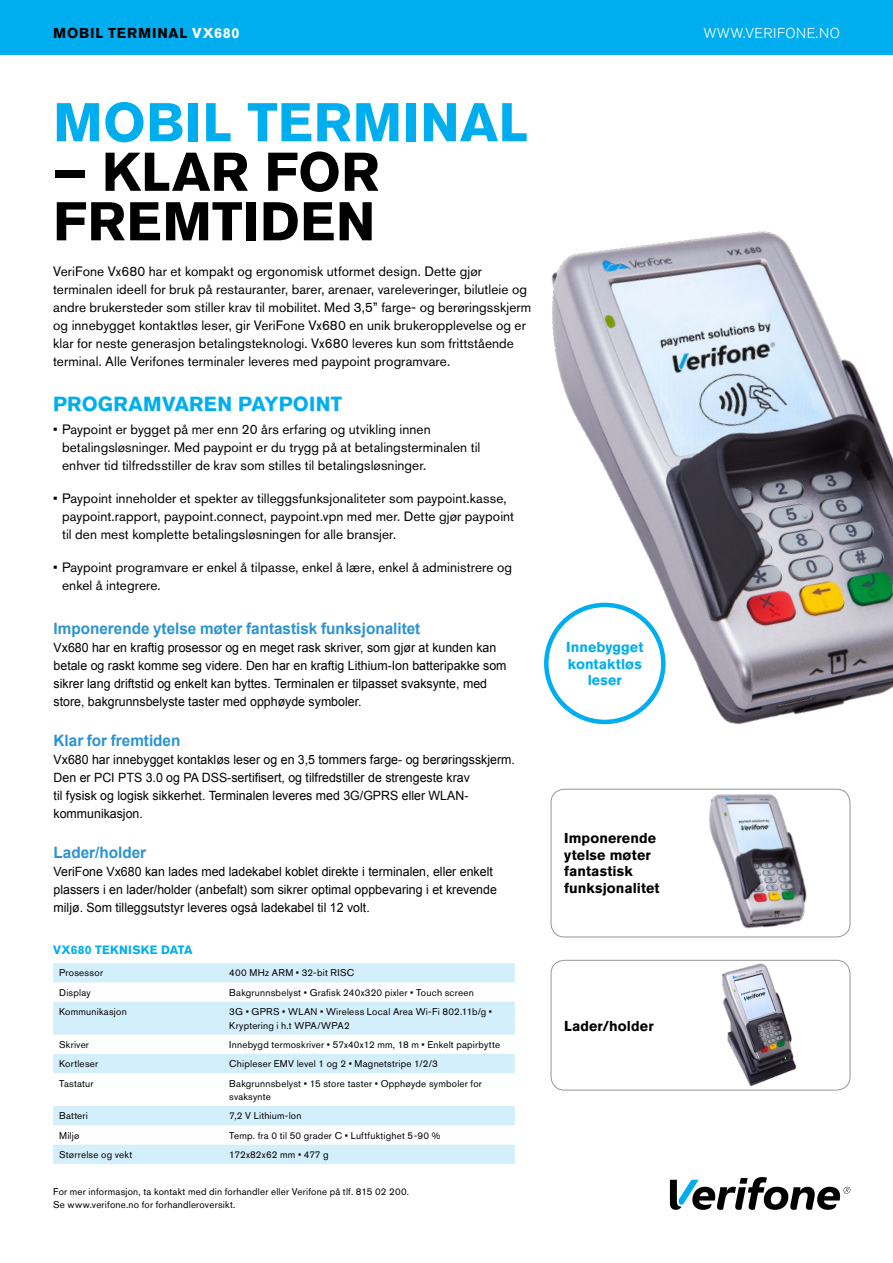
<style>
.page{position:relative;width:893px;height:1263px;background:#fff}
.page>*{position:absolute;margin:0;border:0;box-sizing:border-box;transform-origin:0 0}
.t1{font:700 54px/49.5px "Akzidenz Grotesk Std";letter-spacing:.01em;color:#000}
.t2{font:700 54px "Akzidenz Grotesk Std";letter-spacing:.01em;color:#00aeef}
.t3{font:700 20.25px "Akzidenz Grotesk Std";letter-spacing:.01em;color:#00aeef}
.t4{font:700 15.75px "Arial";color:#2b93d1}
.t5{font:700 14.25px/16.5px "Akzidenz Grotesk Std";letter-spacing:.01em;color:#000}
.t6{font:700 14.25px/16.5px "Akzidenz Grotesk Std";letter-spacing:.01em;color:#00aeef;text-align:center}
.t7{font:700 14.25px "Akzidenz Grotesk Std";letter-spacing:.06em;color:#000}
.t8{font:300 14.25px "Akzidenz Grotesk Std";letter-spacing:.035em;color:#fff}
.t9{font:13.5px/18px "Akzidenz Grotesk Std";letter-spacing:.005em;color:#000}
.t10{font:12.75px/18px "Arial";color:#000}
.t11{font:700 12px "Akzidenz Grotesk Std";letter-spacing:.025em;color:#00aeef}
.t12{font:9.75px/13.5px "Akzidenz Grotesk Std";letter-spacing:.025em;color:#000}
.s1{color:#fff}
</style>
<div class="page">
<div style="left:53px;top:963px;width:462px;height:19px;background:#d4effc"></div>
<svg style="left:53px;top:1002px;width:462px;height:162px;fill:#d4effc"></svg>
<div style="left:0;top:0;width:893px;height:54px;background:#00aeef"></div>
<img style="left:544px;top:231px;width:349px;height:494px">
<div style="left:546px;top:605px;width:117px;height:117px;background:#fff;border-radius:50%"></div>
<div style="left:544px;top:603px;width:122px;height:121px;border:4px solid #00aeef;border-radius:50%"></div>
<img style="left:709px;top:789px;width:141px;height:148px">
<div style="left:551px;top:789px;width:299px;height:148px;border:1px solid #939598;border-radius:14px"></div>
<img style="left:722px;top:963px;width:75px;height:124px">
<div style="left:551px;top:960px;width:299px;height:130px;border:1px solid #939598;border-radius:14px"></div>
<svg style="left:670px;top:1177px;width:180px;height:33px"></svg>
<p class="t7" style="left:53px;top:24px;width:188px">MOBIL TERMINAL <span class="s1">VX680</span></p>
<p class="t8" style="left:704px;top:25px;width:138px">WWW.VERIFONE.NO</p>
<h1 class="t2" style="left:53px;top:91px;width:476px">MOBIL TERMINAL</h1>
<h1 class="t1" style="left:53px;top:147px;width:328px">– KLAR FOR<br>FREMTIDEN</h1>
<p class="t9" style="left:53px;top:262px;width:480px">VeriFone Vx680 har et kompakt og ergonomisk utformet design. Dette gjør terminalen ideell for bruk på restauranter, barer, arenaer, vareleveringer, bilutleie og andre brukersteder som stiller krav til mobilitet. Med 3,5” farge- og berøringsskjerm og innebygget kontaktløs leser, gir VeriFone Vx680 en unik brukeropplevelse og er klar for neste generasjon betalingsteknologi. Vx680 leveres kun som frittstående terminal. Alle Verifones terminaler leveres med paypoint programvare.</p>
<h2 class="t3" style="left:53px;top:392px;width:291px">PROGRAMVAREN PAYPOINT</h2>
<p class="t9" style="left:62px;top:420px;width:420px;text-indent:-9px">• Paypoint er bygget på mer enn 20 års erfaring og utvikling innen betalingsløsninger. Med paypoint er du trygg på at betalingsterminalen til enhver tid tilfredsstiller de krav som stilles til betalingsløsninger.</p>
<p class="t9" style="left:62px;top:489px;width:454px;text-indent:-9px">• Paypoint inneholder et spekter av tilleggsfunksjonaliteter som paypoint.kasse, paypoint.rapport, paypoint.connect, paypoint.vpn med mer. Dette gjør paypoint til den mest komplette betalingsløsningen for alle bransjer.</p>
<p class="t9" style="left:62px;top:558px;width:451px;text-indent:-9px">• Paypoint programvare er enkel å tilpasse, enkel å lære, enkel å administrere og enkel å integrere.</p>
<p class="t4" style="left:54px;top:618px;width:368px">Imponerende ytelse møter fantastisk funksjonalitet</p>
<p class="t10" style="left:54px;top:639px;width:454px">Vx680 har en kraftig prosessor og en meget rask skriver, som gjør at kunden kan betale og raskt komme seg videre. Den har en kraftig Lithium-Ion batteripakke som sikrer lang driftstid og enkelt kan byttes. Terminalen er tilpasset svaksynte, med store, bakgrunnsbelyste taster med opphøyde symboler.</p>
<p class="t4" style="left:54px;top:730px;width:128px">Klar for fremtiden</p>
<p class="t10" style="left:54px;top:751px;width:463px">Vx680 har innebygget kontakløs leser og en 3,5 tommers farge- og berøringsskjerm.<br>Den er PCI PTS 3.0 og PA DSS-sertifisert, og tilfredstiller de strengeste krav<br>til fysisk og logisk sikkerhet. Terminalen leveres med 3G/GPRS eller WLAN&shy;kommunikasjon.</p>
<p class="t4" style="left:54px;top:842px;width:94px">Lader/holder</p>
<p class="t10" style="left:54px;top:863px;width:445px">VeriFone Vx680 kan lades med ladekabel koblet direkte i terminalen, eller enkelt plassers i en lader/holder (anbefalt) som sikrer optimal oppbevaring i et krevende miljø. Som tilleggsutstyr leveres også ladekabel til 12 volt.</p>
<p class="t11" style="left:53px;top:943px;width:141px">VX680 TEKNISKE DATA</p>
<p class="t12" style="left:59px;top:966px;width:45px">Prosessor</p>
<p class="t12" style="left:229px;top:966px;width:126px">400 MHz ARM • 32-bit RISC</p>
<p class="t12" style="left:59px;top:985px;width:33px">Display</p>
<p class="t12" style="left:229px;top:985px;width:246px">Bakgrunnsbelyst • Grafisk 240x320 pixler • Touch screen</p>
<p class="t12" style="left:59px;top:1005px;width:69px">Kommunikasjon</p>
<p class="t12" style="left:229px;top:1005px;width:264px">3G • GPRS • WLAN • Wireless Local Area Wi-Fi 802.11b/g •<br>Kryptering i h.t WPA/WPA2</p>
<p class="t12" style="left:59px;top:1038px;width:31px">Skriver</p>
<p class="t12" style="left:229px;top:1038px;width:272px">Innebygd termoskriver • 57x40x12 mm, 18 m • Enkelt papirbytte</p>
<p class="t12" style="left:59px;top:1057px;width:41px">Kortleser</p>
<p class="t12" style="left:229px;top:1057px;width:210px">Chipleser EMV level 1 og 2 • Magnetstripe 1/2/3</p>
<p class="t12" style="left:59px;top:1076px;width:36px">Tastatur</p>
<p class="t12" style="left:229px;top:1076px;width:254px">Bakgrunnsbelyst • 15 store taster • Opphøyde symboler for svaksynte</p>
<p class="t12" style="left:59px;top:1109px;width:30px">Batteri</p>
<p class="t12" style="left:229px;top:1109px;width:74px">7,2 V Lithium-lon</p>
<p class="t12" style="left:59px;top:1128px;width:22px">Miljø</p>
<p class="t12" style="left:229px;top:1128px;width:213px">Temp. fra 0 til 50 grader C • Luftfuktighet 5-90 %</p>
<p class="t12" style="left:59px;top:1148px;width:75px">Størrelse og vekt</p>
<p class="t12" style="left:229px;top:1148px;width:101px">172x82x62 mm • 477 g</p>
<p class="t12" style="left:53px;top:1185px;width:357px">For mer informasjon, ta kontakt med din forhandler eller Verifone på tlf. 815 02 200.<br>Se www.verifone.no for forhandleroversikt.</p>
<p class="t6" style="left:566px;top:639px;width:79px">Innebygget kontaktløs leser</p>
<p class="t5" style="left:564px;top:830px;width:97px">Imponerende ytelse møter fantastisk funksjonalitet</p>
<p class="t5" style="left:564px;top:1017px;width:91px">Lader/holder</p>
</div>
